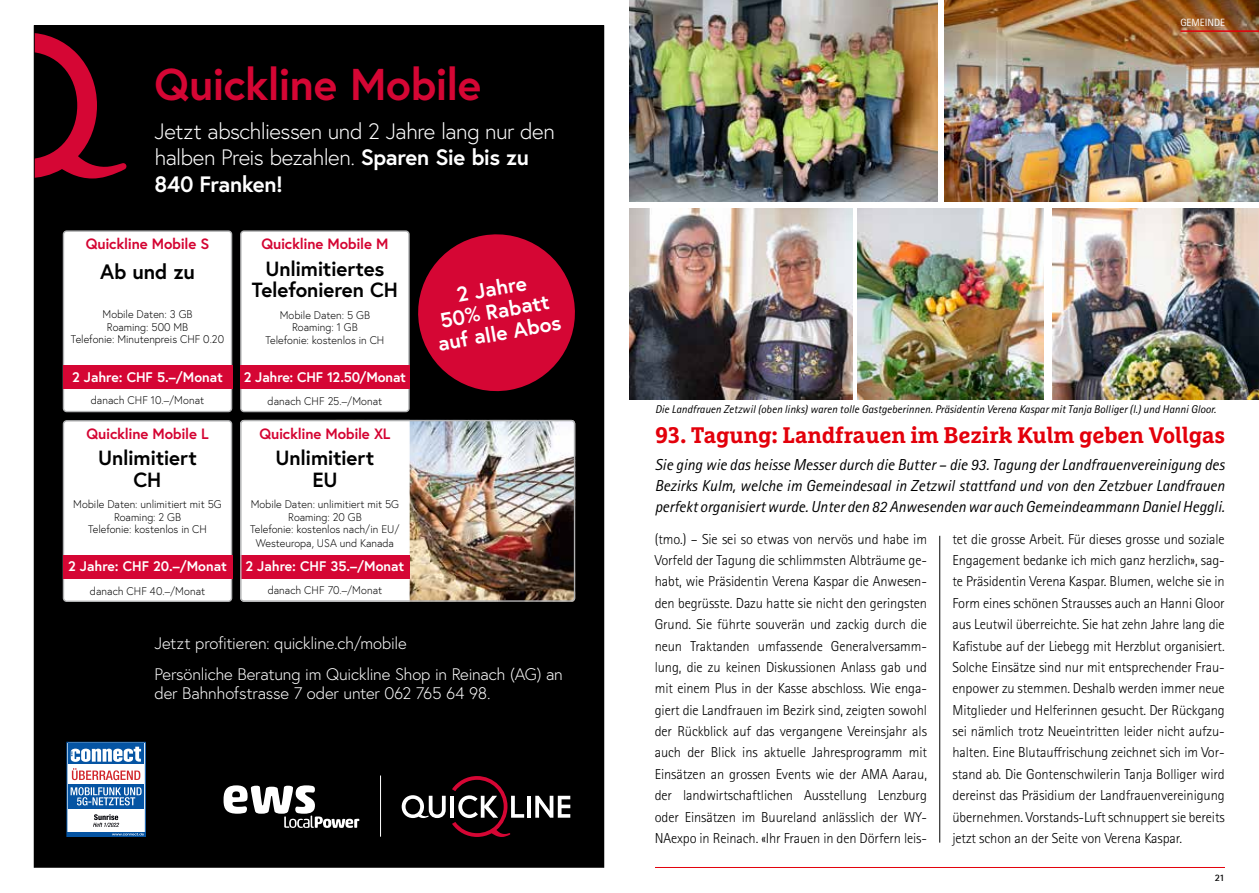
<style>
.page{position:relative;width:1259px;height:893px;background:#fff}
.page>*{position:absolute;margin:0;border:0;box-sizing:border-box;transform-origin:0 0}
.t1{font:700 44.55px "Europa";letter-spacing:-.015em;color:#d50634}
.t2{font:700 22.5px "Marselis Slab Pro";letter-spacing:-.01em;color:#e3000b}
.t3{font:300 22.2px/26.4px "Europa";letter-spacing:-.025em;color:#fff}
.t4{font:700 20.85px/22.4px "Europa";color:#fff;text-align:center}
.t5{font:700 20.85px "Europa";letter-spacing:-.005em;color:#000}
.t6{font:700 20.55px/21.6px "Europa";letter-spacing:-.015em;color:#000;text-align:center}
.t7{font:300 16.65px/31.3px "Europa";letter-spacing:-.015em;color:#fff}
.t8{font:italic 15.9px/21px "Rotis Sans Serif Std";color:#000;text-align:justify}
.t9{font:700 15px "Europa";letter-spacing:-.015em;color:#d40432}
.t10{font:300 14.4px/21.3px "Rotis Sans Serif Std";letter-spacing:-.01em;color:#000;text-align:justify}
.t11{font:700 13.95px "Europa";letter-spacing:-.005em;color:#fff}
.t12{font:italic 11.25px "Rotis Sans Serif Std";color:#000}
.t13{font:300 11.1px/12.5px "Europa";color:#000;text-align:center}
.t14{font:10.5px "Rotis Sans Serif Std";color:#fff}
.t15{font:700 9.9px "Rotis Sans Serif Std";color:#000}
.s1{font-weight:700}
</style>
<div class="page">
<div style="left:34px;top:26px;width:570px;height:841px;background:#000"></div>
<hr style="left:380px;top:775px;width:1px;height:62px;background:#fff">
<hr style="left:527px;top:796px;width:4px;height:22px;background:#fff">
<svg style="left:535px;top:796px;width:35px;height:22px"></svg>
<svg style="left:402px;top:795px;width:44px;height:23px"></svg>
<hr style="left:450px;top:796px;width:4px;height:22px;background:#fff">
<svg style="left:452px;top:776px;width:72px;height:61px"></svg>
<svg style="left:223px;top:785px;width:136px;height:43px"></svg>
<div style="left:63px;top:231px;width:169px;height:181px;background:#fff;border-radius:3px"></div>
<div style="left:63px;top:230px;width:169px;height:182px;border:1px solid #b1b2b3;border-radius:3px"></div>
<div style="left:63px;top:365px;width:169px;height:24px;background:#d50634"></div>
<div style="left:63px;top:421px;width:169px;height:180px;background:#fff;border-radius:3px"></div>
<div style="left:63px;top:420px;width:169px;height:182px;border:1px solid #b1b2b3;border-radius:3px"></div>
<div style="left:63px;top:555px;width:169px;height:24px;background:#d50634"></div>
<div style="left:241px;top:231px;width:168px;height:181px;background:#fff;border-radius:3px"></div>
<div style="left:240px;top:230px;width:170px;height:182px;border:1px solid #b1b2b3;border-radius:3px"></div>
<div style="left:240px;top:365px;width:170px;height:24px;background:#d50634"></div>
<img style="left:410px;top:420px;width:165px;height:182px">
<div style="left:240px;top:419px;width:170px;height:181px;background:#fff"></div>
<div style="left:240px;top:555px;width:170px;height:23px;background:#d50634"></div>
<div style="left:240px;top:420px;width:335px;height:182px;border:1px solid #b1b2b3;border-radius:3px"></div>
<svg style="left:418px;top:234px;width:157px;height:158px"></svg>
<div style="left:67px;top:742px;width:78px;height:94px;background:#fff"></div>
<div style="left:67px;top:742px;width:79px;height:95px;border:1px solid #0554a3"></div>
<div style="left:68px;top:764px;width:76px;height:36px;background:#fff"></div>
<div style="left:68px;top:744px;width:76px;height:20px;background:#0554a3"></div>
<svg style="left:71px;top:747px;width:70px;height:15px"></svg>
<svg style="left:93px;top:814px;width:26px;height:13px"></svg>
<svg style="left:72px;top:768px;width:68px;height:12px"></svg>
<svg style="left:67px;top:832px;width:79px;height:5px"></svg>
<svg style="left:112px;top:833px;width:32px;height:2px"></svg>
<div style="left:68px;top:784px;width:76px;height:24px;background:#0554a3"></div>
<svg style="left:71px;top:787px;width:71px;height:18px"></svg>
<svg style="left:36px;top:33px;width:90px;height:145px"></svg>
<img style="left:944px;top:0;width:315px;height:201px">
<img style="left:629px;top:0;width:308px;height:201px">
<img style="left:629px;top:208px;width:223px;height:192px">
<img style="left:857px;top:208px;width:186px;height:192px">
<img style="left:1052px;top:208px;width:207px;height:192px">
<hr style="left:939px;top:536px;width:1px;height:307px;background:#000">
<hr style="left:1180px;top:30px;width:79px;height:2px;background:#e3000b">
<hr style="left:655px;top:867px;width:570px;height:1px;background:#e3000b">
<h1 class="t1" style="left:154px;top:54px;width:328px">Quickline Mobile</h1>
<h3 class="t3" style="left:154px;top:118px;width:402px">Jetzt abschliessen und 2 Jahre lang nur den halben Preis bezahlen. <span class="s1">Sparen Sie bis zu<br>840 Franken!</span></h3>
<p class="t9" style="left:86px;top:234px;width:125px">Quickline Mobile S</p>
<h3 class="t5" style="left:100px;top:258px;width:96px">Ab und zu</h3>
<p class="t13" style="left:71px;top:308px;width:155px">Mobile Daten: 3 GB<br>Roaming: 500 MB<br>Telefonie: Minutenpreis CHF 0.20</p>
<p class="t9" style="left:261px;top:234px;width:128px">Quickline Mobile M</p>
<h3 class="t6" style="left:252px;top:257px;width:147px">Unlimitiertes<br>Telefonieren CH</h3>
<p class="t13" style="left:265px;top:308px;width:120px">Mobile Daten: 5 GB<br>Roaming: 1 GB<br>Telefonie: kostenlos in CH</p>
<h3 class="t4" style="left:428px;top:288px;width:126px;rotate:-10deg">2 Jahre<br>50% Rabatt auf alle Abos</h3>
<p class="t11" style="left:72px;top:367px;width:152px">2 Jahre: CHF 5.–/Monat</p>
<p class="t11" style="left:244px;top:367px;width:164px">2 Jahre: CHF 12.50/Monat</p>
<p class="t13" style="left:91px;top:394px;width:115px">danach CHF 10.–/Monat</p>
<p class="t13" style="left:268px;top:395px;width:116px">danach CHF 25.–/Monat</p>
<p class="t9" style="left:86px;top:424px;width:124px">Quickline Mobile L</p>
<h3 class="t6" style="left:98px;top:447px;width:100px">Unlimitiert<br>CH</h3>
<p class="t13" style="left:73px;top:498px;width:150px">Mobile Daten: unlimitiert mit 5G<br>Roaming: 2 GB<br>Telefonie: kostenlos in CH</p>
<p class="t11" style="left:68px;top:557px;width:160px">2 Jahre: CHF 20.–/Monat</p>
<p class="t13" style="left:90px;top:584px;width:117px">danach CHF 40.–/Monat</p>
<p class="t9" style="left:259px;top:423px;width:132px">Quickline Mobile XL</p>
<h3 class="t6" style="left:275px;top:446px;width:100px">Unlimitiert<br>EU</h3>
<p class="t13" style="left:250px;top:498px;width:151px">Mobile Daten: unlimitiert mit 5G<br>Roaming: 20 GB<br>Telefonie: kostenlos nach/in EU/</p>
<p class="t13" style="left:256px;top:537px;width:140px">Westeuropa, USA und Kanada</p>
<p class="t13" style="left:268px;top:584px;width:116px">danach CHF 70.–/Monat</p>
<p class="t11" style="left:245px;top:557px;width:160px">2 Jahre: CHF 35.–/Monat</p>
<p class="t7" style="left:154px;top:627px;width:410px">Jetzt profitieren: quickline.ch/mobile<br>Persönliche Beratung im Quickline Shop in Reinach (AG) an</p>
<p class="t7" style="left:154px;top:678px;width:338px">der Bahnhofstrasse 7 oder unter 062 765 64 98.</p>
<p class="t14" style="left:1180px;top:16px;width:46px">GEMEINDE</p>
<p class="t12" style="left:655px;top:402px;width:562px">Die Landfrauen Zetzwil (oben links) waren tolle Gastgeberinnen. Präsidentin Verena Kaspar mit Tanja Bolliger (l.) und Hanni Gloor.</p>
<h2 class="t2" style="left:655px;top:421px;width:572px">93. Tagung: Landfrauen im Bezirk Kulm geben Vollgas</h2>
<p class="t8" style="left:655px;top:454px;width:571px">Sie ging wie das heisse Messer durch die Butter – die 93. Tagung der Landfrauenvereinigung des Bezirks Kulm, welche im Gemeindesaal in Zetzwil stattfand und von den Zetzbuer Landfrauen perfekt organisiert wurde. Unter den 82 Anwesenden war auch Gemeindeammann Daniel Heggli.</p>
<p class="t10" style="left:655px;top:528px;width:274px">(tmo.) – Sie sei so etwas von nervös und habe im Vorfeld der Tagung die schlimmsten Albträume ge&shy;habt, wie Präsidentin Verena Kaspar die Anwesen&shy;den begrüsste. Dazu hatte sie nicht den geringsten Grund. Sie führte souverän und zackig durch die neun Traktanden umfassende Generalversamm&shy;lung, die zu keinen Diskussionen Anlass gab und mit einem Plus in der Kasse abschloss. Wie enga&shy;giert die Landfrauen im Bezirk sind, zeigten sowohl der Rückblick auf das vergangene Vereinsjahr als auch der Blick ins aktuelle Jahresprogramm mit Einsätzen an grossen Events wie der AMA Aarau, der landwirtschaftlichen Ausstellung Lenzburg oder Einsätzen im Buureland anlässlich der WY-NAexpo in Reinach. «Ihr Frauen in den Dörfern leis-</p>
<p class="t10" style="left:952px;top:528px;width:274px">tet die grosse Arbeit. Für dieses grosse und soziale Engagement bedanke ich mich ganz herzlich», sag&shy;te Präsidentin Verena Kaspar. Blumen, welche sie in Form eines schönen Strausses auch an Hanni Gloor aus Leutwil überreichte. Sie hat zehn Jahre lang die Kafistube auf der Liebegg mit Herzblut organisiert.<br>Solche Einsätze sind nur mit entsprechender Frau&shy;enpower zu stemmen. Deshalb werden immer neue Mitglieder und Helferinnen gesucht. Der Rückgang sei nämlich trotz Neueintritten leider nicht aufzu&shy;halten. Eine Blutauffrischung zeichnet sich im Vor&shy;stand ab. Die Gontenschwilerin Tanja Bolliger wird dereinst das Präsidium der Landfrauenvereinigung übernehmen. Vorstands-Luft schnuppert sie bereits jetzt schon an der Seite von Verena Kaspar.</p>
<p class="t15" style="left:1214px;top:871px;width:12px">21</p>
</div>
